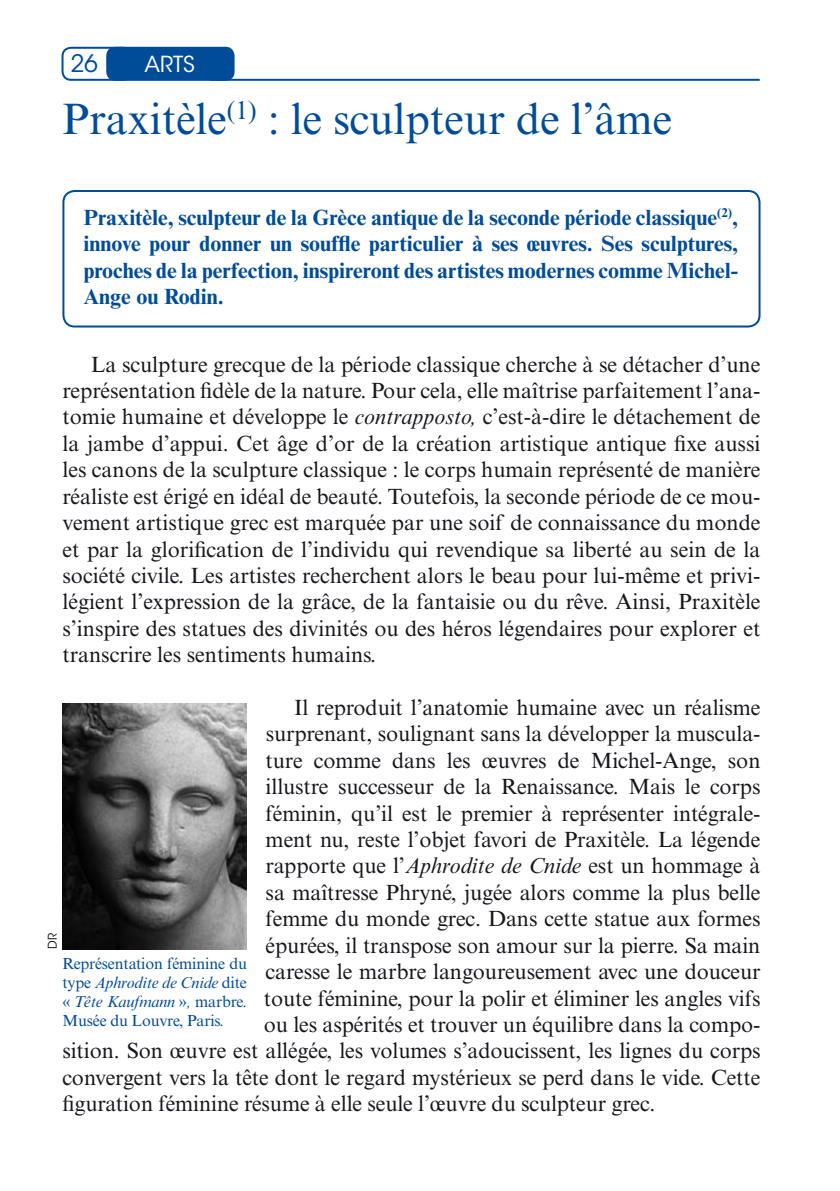
<style>
.page{position:relative;width:840px;height:1191px;background:#fff}
.page>*{position:absolute;margin:0;border:0;box-sizing:border-box;transform-origin:0 0}
.t1{font:44px "Times New Roman MT Std";color:#004c99}
.t2{font:24px "ITC Avant Garde Std";color:#004c99}
.t3{font:22px/26.4px "Times New Roman MT Std";letter-spacing:-.005em;color:#1a171c;text-align:justify}
.t4{font:700 22px/26.4px "Times New Roman MT Std";color:#004c99;text-align:justify}
.t5{font:22px "ITC Avant Garde Std";color:#fff}
.t6{font:16px/19.2px "Times New Roman MT Std";letter-spacing:-.01em;color:#004c99;text-align:justify}
.t7{font:12px "ITC Avant Garde Std";color:#1a171c}
.s1{font-style:italic}
</style>
<div class="page">
<div style="left:61px;top:47px;width:71px;height:34px;border:2px solid #004c99;border-radius:9px"></div>
<div style="left:107px;top:47px;width:127px;height:33px;background:#004c99;border-radius:9px"></div>
<div style="left:106px;top:47px;width:128px;height:34px;border:1px solid #004c99;border-radius:9px"></div>
<hr style="left:210px;top:79px;width:549px;height:2px;background:#004c99">
<div style="left:62px;top:190px;width:698px;height:137px;border:2px solid #004c99;border-radius:11px"></div>
<img style="left:62px;top:703px;width:184px;height:246px">
<p class="t2" style="left:70px;top:49px;width:29px">26</p>
<p class="t5" style="left:144px;top:51px;width:52px">ARTS</p>
<h1 class="t1" style="left:62px;top:93px;width:611px">Praxitèle<sup>(1)</sup> : le sculpteur de l’âme</h1>
<p class="t4" style="left:83px;top:204px;width:655px">Praxitèle, sculpteur de la Grèce antique de la seconde période classique<sup>(2)</sup>, innove pour donner un souffle particulier à ses œuvres. Ses sculptures, proches de la perfection, inspireront des artistes modernes comme Michel-Ange ou Rodin.</p>
<p class="t3" style="left:62px;top:351px;width:699px;text-indent:28px">La sculpture grecque de la période classique cherche à se détacher d’une représentation fidèle de la nature. Pour cela, elle maîtrise parfaitement l’ana&shy;tomie humaine et développe le <span class="s1">contrapposto,</span> c’est-à-dire le détachement de la jambe d’appui. Cet âge d’or de la création artistique antique fixe aussi les canons de la sculpture classique : le corps humain représenté de manière réaliste est érigé en idéal de beauté. Toutefois, la seconde période de ce mou&shy;vement artistique grec est marquée par une soif de connaissance du monde et par la glorification de l’individu qui revendique sa liberté au sein de la société civile. Les artistes recherchent alors le beau pour lui-même et privi&shy;légient l’expression de la grâce, de la fantaisie ou du rêve. Ainsi, Praxitèle s’inspire des statues des divinités ou des héros légendaires pour explorer et transcrire les sentiments humains.</p>
<p class="t3" style="left:294px;top:694px;width:467px">Il reproduit l’anatomie humaine avec un réalisme</p>
<p class="t3" style="left:265px;top:720px;width:494px">surprenant, soulignant sans la développer la muscula-</p>
<p class="t3" style="left:265px;top:747px;width:496px">ture comme dans les œuvres de Michel-Ange, son</p>
<p class="t3" style="left:265px;top:773px;width:496px">illustre successeur de la Renaissance. Mais le corps</p>
<p class="t3" style="left:265px;top:800px;width:496px">féminin, qu’il est le premier à représenter intégrale-</p>
<p class="t3" style="left:265px;top:826px;width:496px">ment nu, reste l’objet favori de Praxitèle. La légende</p>
<p class="t3" style="left:265px;top:852px;width:496px">rapporte que l’<span class="s1">Aphrodite de Cnide</span> est un hommage à</p>
<p class="t3" style="left:265px;top:879px;width:496px">sa maîtresse Phryné, jugée alors comme la plus belle</p>
<p class="t3" style="left:265px;top:905px;width:496px">femme du monde grec. Dans cette statue aux formes</p>
<p class="t3" style="left:265px;top:932px;width:496px">épurées, il transpose son amour sur la pierre. Sa main</p>
<p class="t3" style="left:265px;top:958px;width:496px">caresse le marbre langoureusement avec une douceur</p>
<p class="t3" style="left:264px;top:984px;width:498px">toute féminine, pour la polir et éliminer les angles vifs</p>
<p class="t3" style="left:264px;top:1011px;width:498px">ou les aspérités et trouver un équilibre dans la compo-</p>
<p class="t3" style="left:62px;top:1037px;width:699px">sition. Son œuvre est allégée, les volumes s’adoucissent, les lignes du corps</p>
<p class="t3" style="left:62px;top:1064px;width:699px">convergent vers la tête dont le regard mystérieux se perd dans le vide. Cette</p>
<p class="t3" style="left:62px;top:1090px;width:594px">figuration féminine résume à elle seule l’œuvre du sculpteur grec.</p>
<p class="t7" style="left:45px;top:948px;width:17px;rotate:-90deg">DR</p>
<p class="t6" style="left:62px;top:953px;width:186px">Représentation féminine du type <span class="s1">Aphrodite de Cnide</span> dite « <span class="s1">Tête Kaufmann</span> »<span class="s1">,</span> marbre.<br>Musée du Louvre, Paris.</p>
</div>
